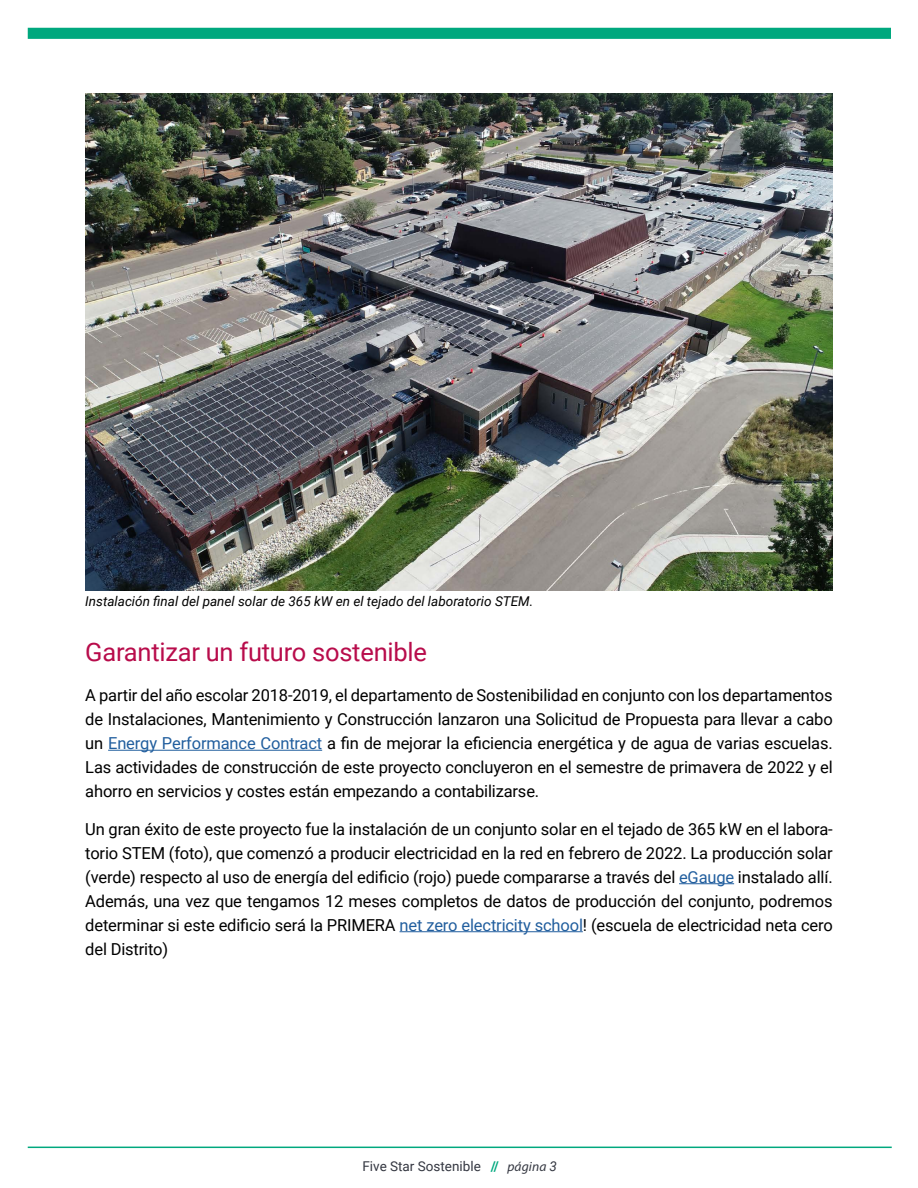
<style>
.page{position:relative;width:918px;height:1188px;background:#fff}
.page>*{position:absolute;margin:0;border:0;box-sizing:border-box;transform-origin:0 0}
.t1{font:25.5px "Roboto";letter-spacing:-.01em;color:#b80c4b}
.t2{font:16.5px/24px "Roboto";letter-spacing:-.01em;color:#000;text-align:justify}
.t3{font:italic 13.5px "Roboto";color:#000}
.t4{font:13.5px "Roboto";color:#343741}
.s1{color:#215e9e}
.s2{font-weight:700;color:#00a87e}
.s3{font-family:"Myriad Pro";font-style:italic}
.s4{font-style:italic}
</style>
<div class="page">
<hr style="left:108px;top:750px;width:214px;height:1px;background:#215e9e">
<hr style="left:679px;top:883px;width:55px;height:1px;background:#215e9e">
<hr style="left:400px;top:931px;width:183px;height:1px;background:#215e9e">
<img style="left:85px;top:94px;width:748px;height:497px">
<svg style="left:28px;top:28px;width:863px;height:11px;background:#02a87f"></svg>
<hr style="left:28px;top:1147px;width:864px;height:1px;background:#00a87e">
<p class="t3" style="left:85px;top:592px;width:449px">Instalación final del panel solar de 365 kW en el tejado del laboratorio STEM.</p>
<h1 class="t1" style="left:85px;top:634px;width:343px">Garantizar un futuro sostenible</h1>
<p class="t2" style="left:85px;top:683px;width:749px">A partir del año escolar 2018-2019, el departamento de Sostenibilidad en conjunto con los departamentos de Instalaciones, Mantenimiento y Construcción lanzaron una Solicitud de Propuesta para llevar a cabo un <span class="s1">Energy Performance Contract</span> a fin de mejorar la eficiencia energética y de agua de varias escuelas.<br>Las actividades de construcción de este proyecto concluyeron en el semestre de primavera de 2022 y el ahorro en servicios y costes están empezando a contabilizarse.</p>
<p class="t2" style="left:85px;top:816px;width:749px">Un gran éxito de este proyecto fue la instalación de un conjunto solar en el tejado de 365 kW en el labora&shy;torio STEM (foto), que comenzó a producir electricidad en la red en febrero de 2022. La producción solar (verde) respecto al uso de energía del edificio (rojo) puede compararse a través del <span class="s1">eGauge</span> instalado allí.<br>Además, una vez que tengamos 12 meses completos de datos de producción del conjunto, podremos determinar si este edificio será la PRIMERA <span class="s1">net zero electricity school</span>! (escuela de electricidad neta cero del Distrito)</p>
<p class="t4" style="left:362px;top:1157px;width:196px">Five Star Sostenible <span class="s2">//</span> <span class="s3">página</span> <span class="s4">3</span></p>
</div>
